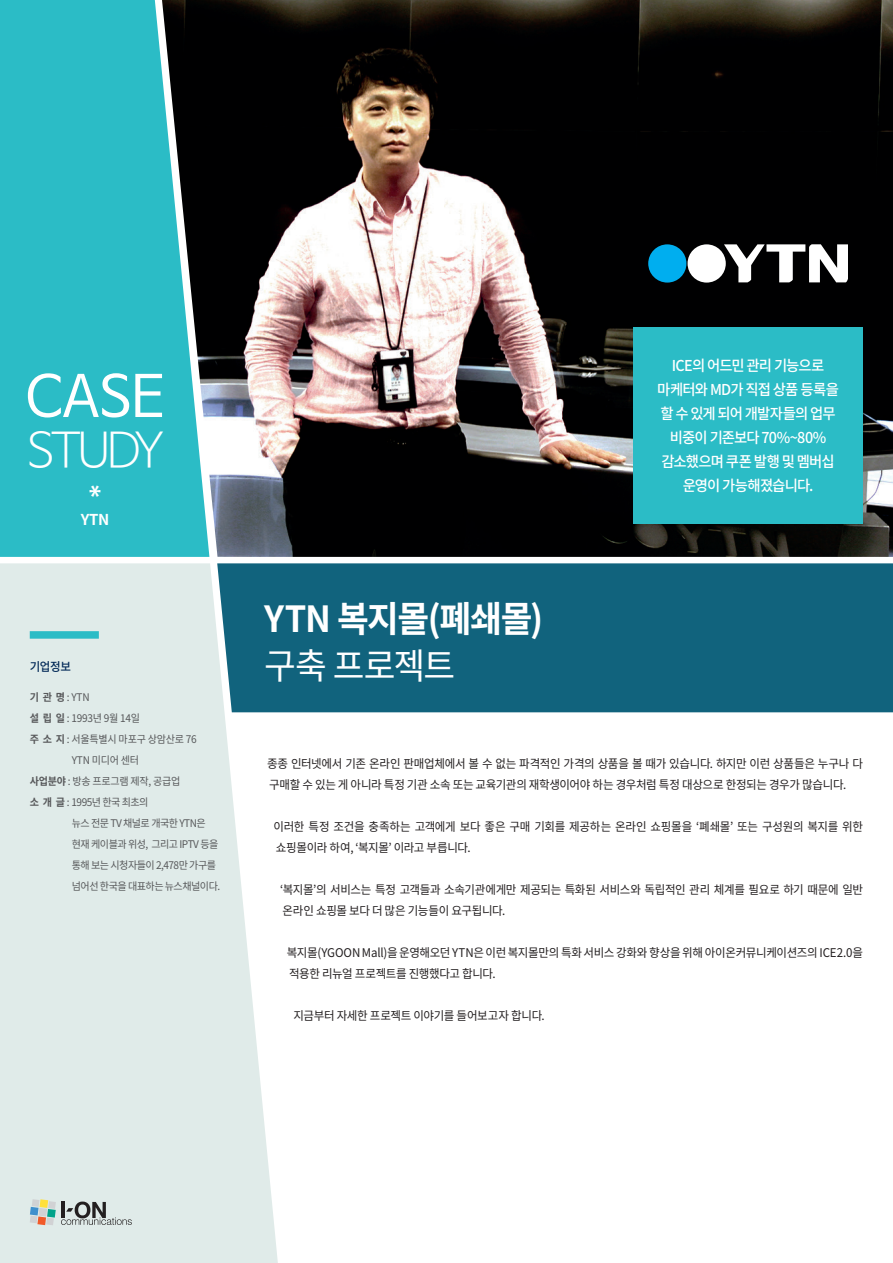
<style>
.page{position:relative;width:893px;height:1263px;background:#fff}
.page>*{position:absolute;margin:0;border:0;box-sizing:border-box;transform-origin:0 0}
.t1{font:57px "Nanum Barun Gothic OTF";color:#fff}
.t2{font:48px "Nanum Barun Gothic OTF Light";letter-spacing:-.085em;color:#fff}
.t3{font:700 36px "Noto Sans CJ Kkr";letter-spacing:-.035em;color:#fff;scale:.96 1}
.t4{font:36px "Noto Sans CJ Kkr";letter-spacing:-.04em;color:#fff;scale:.96 1}
.t5{font:30px "Nanum Barun Gothic OTF";color:#fff}
.t6{font:500 15px/24px "Noto Sans CJ Kkr";letter-spacing:-.06em;color:#fff;text-align:center;scale:.96 1}
.t7{font:700 15px "Noto Sans CJ Kkr";color:#fff}
.t8{font:12px/21px "Noto Sans CJ Kkr";letter-spacing:-.03em;color:#231f20;scale:.96 1}
.t9{font:500 12px "Noto Sans CJ Kkr";color:#002756;scale:.96 1}
.t10{font:10.5px "Noto Sans CJ Kkr";letter-spacing:-.05em;color:#57585a;scale:.96 1}
.t11{font:10.5px "Noto Sans CJ Kkr";letter-spacing:-.025em;color:#57585a;scale:.96 1}
.s1{font-weight:700}
</style>
<div class="page">
<img style="left:209px;top:0;width:684px;height:557px">
<svg style="left:0;top:563px;width:278px;height:700px;background:#e2ecea"></svg>
<svg style="left:0;top:0;width:209px;height:557px;background:#2eadb6"></svg>
<div style="left:217px;top:563px;width:676px;height:149px;background:#11637d"></div>
<div style="left:30px;top:631px;width:69px;height:8px;background:#2bbcc6"></div>
<div style="left:633px;top:328px;width:230px;height:196px;background:#2bbcc6"></div>
<svg style="left:30px;top:1199px;width:102px;height:26px;background:#b4bcb7"></svg>
<svg style="left:724px;top:244px;width:124px;height:39px"></svg>
<div style="left:688px;top:244px;width:38px;height:39px;background:#fff;border-radius:50%"></div>
<div style="left:648px;top:244px;width:38px;height:39px;background:#00aeef;border-radius:50%"></div>
<h1 class="t1" style="left:26px;top:367px;width:140px">CASE</h1>
<h2 class="t2" style="left:27px;top:426px;width:139px">STUDY</h2>
<h3 class="t5" style="left:88px;top:477px;width:15px">*</h3>
<p class="t7" style="left:81px;top:511px;width:30px">YTN</p>
<h3 class="t3" style="left:264px;top:598px;width:292px">YTN 복지몰(폐쇄몰)</h3>
<p class="t6" style="left:657px;top:353px;width:191px">ICE의 어드민 관리 기능으로 마케터와 MD가 직접 상품 등록을 할 수 있게 되어 개발자들의 업무 비중이 기존보다 70%~80% 감소했으며 쿠폰 발행 및 멤버십 운영이 가능해졌습니다.</p>
<p class="t9" style="left:30px;top:660px;width:44px">기업정보</p>
<h3 class="t4" style="left:264px;top:646px;width:200px">구축 프로젝트</h3>
<p class="t10" style="left:30px;top:691px;width:64px"><span class="s1">기 관 명</span> : YTN</p>
<p class="t11" style="left:30px;top:712px;width:117px"><span class="s1">설 립 일</span> : 1993년 9월 14일</p>
<p class="t11" style="left:30px;top:733px;width:175px"><span class="s1">주 소 지</span> : 서울특별시 마포구 상암산로 76</p>
<p class="t10" style="left:72px;top:754px;width:72px">YTN 미디어 센터</p>
<p class="t11" style="left:30px;top:775px;width:158px"><span class="s1">사업분야</span> : 방송 프로그램 제작, 공급업</p>
<p class="t10" style="left:30px;top:796px;width:125px"><span class="s1">소 개 글</span> : 1995년 한국 최초의</p>
<p class="t10" style="left:72px;top:817px;width:141px">뉴스 전문 TV 채널로 개국한 YTN은</p>
<p class="t10" style="left:72px;top:838px;width:154px">현재 케이블과 위성, 그리고 IPTV 등을</p>
<p class="t10" style="left:72px;top:859px;width:152px">통해 보는 시청자들이 2,478만 가구를</p>
<p class="t10" style="left:72px;top:880px;width:156px">넘어선 한국을 대표하는 뉴스채널이다.</p>
<p class="t8" style="left:267px;top:753px;width:622px">종종 인터넷에서 기존 온라인 판매업체에서 볼 수 없는 파격적인 가격의 상품을 볼 때가 있습니다. 하지만 이런 상품들은 누구나 다 구매할 수 있는 게 아니라 특정 기관 소속 또는 교육기관의 재학생이어야 하는 경우처럼 특정 대상으로 한정되는 경우가 많습니다.</p>
<p class="t8" style="left:274px;top:816px;width:615px">이러한 특정 조건을 충족하는 고객에게 보다 좋은 구매 기회를 제공하는 온라인 쇼핑몰을 ‘폐쇄몰’ 또는 구성원의 복지를 위한 쇼핑몰이라 하여, ‘복지몰’ 이라고 부릅니다.</p>
<p class="t8" style="left:280px;top:879px;width:609px">‘복지몰’의 서비스는 특정 고객들과 소속기관에게만 제공되는 특화된 서비스와 독립적인 관리 체계를 필요로 하기 때문에 일반 온라인 쇼핑몰 보다 더 많은 기능들이 요구됩니다.</p>
<p class="t8" style="left:287px;top:942px;width:602px">복지몰(YGOON Mall)을 운영해오던 YTN은 이런 복지몰만의 특화 서비스 강화와 향상을 위해 아이온커뮤니케이션즈의 ICE2.0을 적용한 리뉴얼 프로젝트를 진행했다고 합니다.</p>
<p class="t8" style="left:293px;top:1005px;width:263px">지금부터 자세한 프로젝트 이야기를 들어보고자 합니다.</p>
</div>
